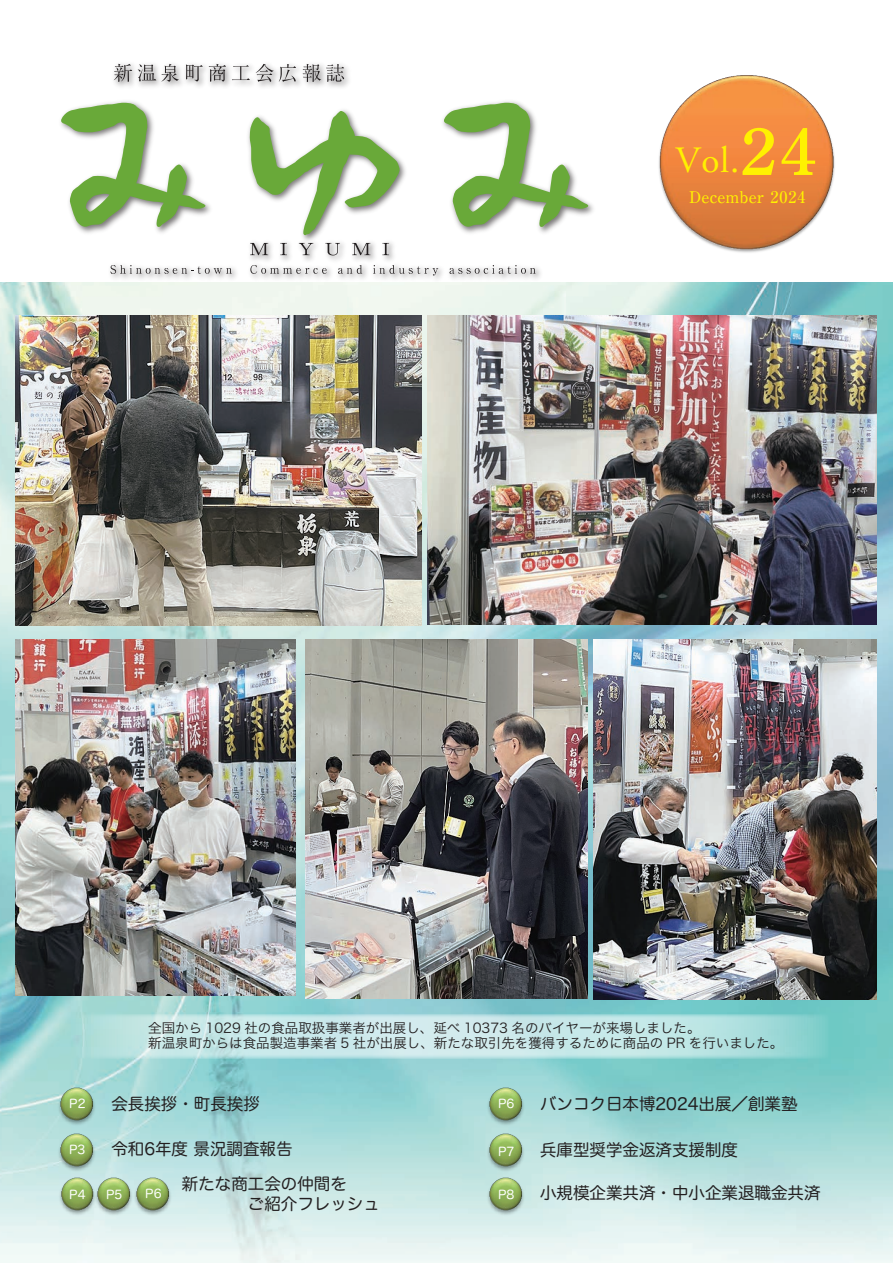
<style>
.page{position:relative;width:893px;height:1263px;background:#fff}
.page>*{position:absolute;margin:0;border:0;box-sizing:border-box;transform-origin:0 0}
.t1{font:67.35px "P Shuei Yobu Min Std B";color:#fff101}
.t2{font:37.05px "Adobe Garamond Pro";color:#fff101}
.t3{font:16.5px/35.5px "Hira Maru Std W4";color:#231f20}
.t4{font:500 16.05px "Ryumin Pr 6";color:#fff101}
.t5{font:13.5px/15px "Hira Kaku Std W3";color:#231f20}
.t6{font:12px "Hira Maru Std W4";color:#fff}
.s1{font-family:"Adobe Garamond Pro";font-size:37.05px}
</style>
<div class="page">
<img style="left:0;top:282px;width:893px;height:981px">
<svg style="left:69px;top:1015px;width:761px;height:44px;background:#bde4e4"></svg>
<img style="left:659px;top:75px;width:176px;height:178px">
<img style="left:77px;top:101px;width:134px;height:132px">
<svg style="left:61px;top:103px;width:144px;height:124px"></svg>
<img style="left:248px;top:110px;width:158px;height:128px">
<svg style="left:250px;top:111px;width:150px;height:124px"></svg>
<img style="left:443px;top:101px;width:151px;height:132px">
<svg style="left:444px;top:103px;width:144px;height:124px"></svg>
<img style="left:105px;top:266px;width:441px;height:20px">
<svg style="left:110px;top:265px;width:122px;height:9px"></svg>
<svg style="left:250px;top:266px;width:77px;height:8px"></svg>
<svg style="left:338px;top:266px;width:24px;height:8px"></svg>
<svg style="left:373px;top:266px;width:65px;height:9px"></svg>
<svg style="left:449px;top:265px;width:87px;height:9px"></svg>
<img style="left:250px;top:238px;width:147px;height:28px">
<svg style="left:250px;top:243px;width:18px;height:12px"></svg>
<svg style="left:280px;top:243px;width:7px;height:12px"></svg>
<svg style="left:299px;top:243px;width:14px;height:12px"></svg>
<svg style="left:325px;top:243px;width:15px;height:12px"></svg>
<svg style="left:352px;top:243px;width:18px;height:12px"></svg>
<svg style="left:382px;top:243px;width:7px;height:12px"></svg>
<img style="left:113px;top:63px;width:236px;height:24px">
<svg style="left:114px;top:64px;width:18px;height:18px"></svg>
<svg style="left:138px;top:64px;width:41px;height:18px"></svg>
<svg style="left:186px;top:64px;width:17px;height:18px"></svg>
<svg style="left:209px;top:64px;width:17px;height:18px"></svg>
<svg style="left:232px;top:65px;width:18px;height:15px"></svg>
<svg style="left:256px;top:64px;width:40px;height:18px"></svg>
<svg style="left:303px;top:64px;width:41px;height:18px"></svg>
<img style="left:56px;top:1085px;width:42px;height:42px">
<img style="left:485px;top:1085px;width:42px;height:42px">
<img style="left:132px;top:1175px;width:42px;height:42px">
<img style="left:56px;top:1131px;width:42px;height:42px">
<img style="left:56px;top:1176px;width:37px;height:41px">
<img style="left:93px;top:1176px;width:42px;height:41px">
<img style="left:485px;top:1175px;width:41px;height:42px">
<img style="left:485px;top:1131px;width:41px;height:42px">
<img style="left:427px;top:315px;width:449px;height:310px">
<img style="left:15px;top:315px;width:407px;height:310px">
<img style="left:15px;top:639px;width:281px;height:356px">
<img style="left:305px;top:639px;width:283px;height:359px">
<img style="left:594px;top:640px;width:282px;height:359px">
<p class="t1" style="left:730px;top:104px;width:89px"><span class="s1">.</span>24</p>
<p class="t2" style="left:676px;top:138px;width:55px">Vol</p>
<p class="t4" style="left:689px;top:185px;width:118px">December 2024</p>
<p class="t5" style="left:148px;top:1020px;width:637px">全国から 1029 社の食品取扱事業者が出展し、延べ 10373 名のバイヤーが来場しました。<br>新温泉町からは食品製造事業者 5 社が出展し、新たな取引先を獲得するために商品の PR を行いました。</p>
<p class="t6" style="left:69px;top:1095px;width:18px">P2</p>
<p class="t6" style="left:69px;top:1140px;width:18px">P3</p>
<p class="t6" style="left:69px;top:1186px;width:18px">P4</p>
<p class="t3" style="left:111px;top:1086px;width:150px">会長挨拶・町長挨拶</p>
<p class="t3" style="left:182px;top:1130px;width:166px;text-indent:-70px">令和6年度景況調査報告<br>新たな商工会の仲間を</p>
<p class="t3" style="left:182px;top:1186px;width:199px">　　　　ご紹介フレッシュ</p>
<p class="t6" style="left:145px;top:1185px;width:18px">P6</p>
<p class="t6" style="left:106px;top:1186px;width:18px">P5</p>
<p class="t6" style="left:498px;top:1095px;width:18px">P6</p>
<p class="t3" style="left:540px;top:1086px;width:259px">バンコク日本博2024出展／創業塾</p>
<p class="t6" style="left:498px;top:1142px;width:18px">P7</p>
<p class="t3" style="left:540px;top:1132px;width:199px">兵庫型奨学金返済支援制度</p>
<p class="t6" style="left:498px;top:1186px;width:18px">P8</p>
<p class="t3" style="left:540px;top:1175px;width:282px">小規模企業共済・中小企業退職金共済</p>
</div>
